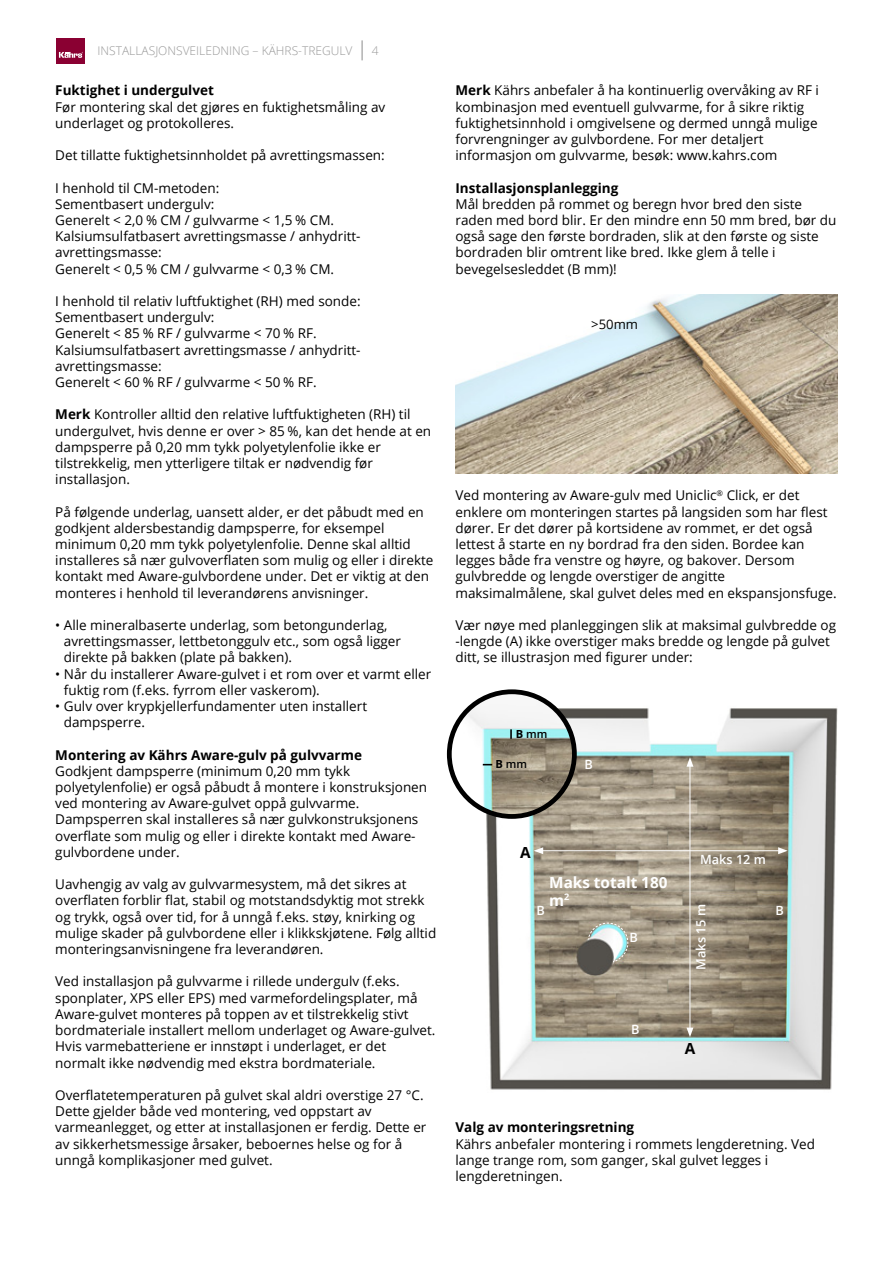
<style>
.page{position:relative;width:893px;height:1263px;background:#fff}
.page>*{position:absolute;margin:0;border:0;box-sizing:border-box;transform-origin:0 0}
.t1{font:700 15.3px/18.3px "Open Sans";color:#fff}
.t2{font:700 15.3px "Open Sans";color:#000}
.t3{font:13.5px/16.2px "Open Sans";color:#000}
.t4{font:700 13.5px "Open Sans";color:#000}
.t5{font:13.05px "Open Sans";color:#000}
.t6{font:600 12.75px "Open Sans";color:#fff}
.t7{font:300 12px "Open Sans";color:#989898}
.t8{font:600 11.1px "Open Sans";color:#000}
.s1{font-weight:700}
</style>
<div class="page">
<svg style="left:362px;top:40px;width:1px;height:20px"></svg>
<div style="left:56px;top:38px;width:29px;height:25px;background:#8a0032"></div>
<svg style="left:59px;top:52px;width:24px;height:6px"></svg>
<img style="left:455px;top:294px;width:383px;height:179px">
<img style="left:472px;top:694px;width:366px;height:396px">
<hr style="left:541px;top:850px;width:239px;height:1px;background:#fff">
<svg style="left:534px;top:847px;width:9px;height:7px"></svg>
<svg style="left:778px;top:847px;width:10px;height:7px"></svg>
<hr style="left:690px;top:764px;width:1px;height:266px;background:#fff">
<svg style="left:686px;top:757px;width:7px;height:10px"></svg>
<svg style="left:686px;top:1027px;width:7px;height:10px"></svg>
<svg style="left:587px;top:922px;width:42px;height:41px"></svg>
<img style="left:449px;top:692px;width:125px;height:124px;border-radius:62px">
<div style="left:447px;top:689px;width:130px;height:130px;border:5px solid #000;border-radius:50%"></div>
<svg style="left:510px;top:729px;width:2px;height:10px"></svg>
<p class="t7" style="left:98px;top:43px;width:256px">INSTALLASJONSVEILEDNING – KÄHRS-TREGULV</p>
<p class="t7" style="left:372px;top:43px;width:8px">4</p>
<p class="t4" style="left:55px;top:81px;width:160px">Fuktighet i undergulvet</p>
<p class="t3" style="left:55px;top:98px;width:332px">Før montering skal det gjøres en fuktighetsmåling av underlaget og protokolleres.</p>
<p class="t3" style="left:55px;top:147px;width:331px">Det tillatte fuktighetsinnholdet på avrettingsmassen:</p>
<p class="t3" style="left:55px;top:179px;width:307px">I henhold til CM-metoden:<br>Sementbasert undergulv:<br>Generelt &lt; 2,0 % CM / gulvvarme &lt; 1,5 % CM.<br>Kalsiumsulfatbasert avrettingsmasse / anhydritt&shy;avrettingsmasse:<br>Generelt &lt; 0,5 % CM / gulvvarme &lt; 0,3 % CM.</p>
<p class="t3" style="left:55px;top:293px;width:307px">I henhold til relativ luftfuktighet (RH) med sonde:<br>Sementbasert undergulv:<br>Generelt &lt; 85 % RF / gulvvarme &lt; 70 % RF.<br>Kalsiumsulfatbasert avrettingsmasse / anhydritt&shy;avrettingsmasse:<br>Generelt &lt; 60 % RF / gulvvarme &lt; 50 % RF.</p>
<p class="t3" style="left:55px;top:406px;width:377px"><span class="s1">Merk</span> Kontroller alltid den relative luftfuktigheten (RH) til undergulvet, hvis denne er over &gt; 85 %, kan det hende at en dampsperre på 0,20 mm tykk polyetylenfolie ikke er tilstrekkelig, men ytterligere tiltak er nødvendig før installasjon.</p>
<p class="t3" style="left:55px;top:503px;width:380px">På følgende underlag, uansett alder, er det påbudt med en godkjent aldersbestandig dampsperre, for eksempel minimum 0,20 mm tykk polyetylenfolie. Denne skal alltid installeres så nær gulvoverflaten som mulig og eller i direkte kontakt med Aware-gulvbordene under. Det er viktig at den monteres i henhold til leverandørens anvisninger.</p>
<p class="t3" style="left:64px;top:617px;width:339px;text-indent:-9px">• Alle mineralbaserte underlag, som betongunderlag, avrettingsmasser, lettbetonggulv etc., som også ligger direkte på bakken (plate på bakken).</p>
<p class="t3" style="left:64px;top:665px;width:369px;text-indent:-9px">• Når du installerer Aware-gulvet i et rom over et varmt eller fuktig rom (f.eks. fyrrom eller vaskerom).</p>
<p class="t3" style="left:64px;top:698px;width:305px;text-indent:-9px">• Gulv over krypkjellerfundamenter uten installert dampsperre.</p>
<p class="t4" style="left:55px;top:745px;width:308px">Montering av Kährs Aware-gulv på gulvvarme</p>
<p class="t3" style="left:55px;top:762px;width:373px">Godkjent dampsperre (minimum 0,20 mm tykk polyetylenfolie) er også påbudt å montere i konstruksjonen ved montering av Aware-gulvet oppå gulvvarme.<br>Dampsperren skal installeres så nær gulvkonstruksjonens overflate som mulig og eller i direkte kontakt med Aware&shy;gulvbordene under.</p>
<p class="t3" style="left:55px;top:876px;width:383px">Uavhengig av valg av gulvvarmesystem, må det sikres at overflaten forblir flat, stabil og motstandsdyktig mot strekk og trykk, også over tid, for å unngå f.eks. støy, knirking og mulige skader på gulvbordene eller i klikkskjøtene. Følg alltid monteringsanvisningene fra leverandøren.</p>
<p class="t3" style="left:55px;top:973px;width:382px">Ved installasjon på gulvvarme i rillede undergulv (f.eks. sponplater, XPS eller EPS) med varmefordelingsplater, må Aware-gulvet monteres på toppen av et tilstrekkelig stivt bordmateriale installert mellom underlaget og Aware-gulvet.<br>Hvis varmebatteriene er innstøpt i underlaget, er det normalt ikke nødvendig med ekstra bordmateriale.</p>
<p class="t3" style="left:55px;top:1086px;width:373px">Overflatetemperaturen på gulvet skal aldri overstige 27 °C.<br>Dette gjelder både ved montering, ved oppstart av varmeanlegget, og etter at installasjonen er ferdig. Dette er av sikkerhetsmessige årsaker, beboernes helse og for å unngå komplikasjoner med gulvet.</p>
<p class="t3" style="left:455px;top:82px;width:365px"><span class="s1">Merk</span> Kährs anbefaler å ha kontinuerlig overvåking av RF i kombinasjon med eventuell gulvvarme, for å sikre riktig fuktighetsinnhold i omgivelsene og dermed unngå mulige forvrengninger av gulvbordene. For mer detaljert informasjon om gulvvarme, besøk: www.kahrs.com</p>
<p class="t4" style="left:455px;top:178px;width:164px">Installasjonsplanlegging</p>
<p class="t3" style="left:455px;top:195px;width:383px">Mål bredden på rommet og beregn hvor bred den siste raden med bord blir. Er den mindre enn 50 mm bred, bør du også sage den første bordraden, slik at den første og siste bordraden blir omtrent like bred. Ikke glem å telle i bevegelsesleddet (B mm)!</p>
<p class="t5" style="left:591px;top:315px;width:48px">&gt;50mm</p>
<p class="t3" style="left:455px;top:487px;width:383px">Ved montering av Aware-gulv med Uniclic<sup>®</sup> Click, er det enklere om monteringen startes på langsiden som har flest dører. Er det dører på kortsidene av rommet, er det også lettest å starte en ny bordrad fra den siden. Bordee kan legges både fra venstre og høyre, og bakover. Dersom gulvbredde og lengde overstiger de angitte maksimalmålene, skal gulvet deles med en ekspansjonsfuge.</p>
<p class="t3" style="left:455px;top:617px;width:382px">Vær nøye med planleggingen slik at maksimal gulvbredde og -lengde (A) ikke overstiger maks bredde og lengde på gulvet ditt, se illustrasjon med figurer under:</p>
<p class="t8" style="left:516px;top:726px;width:33px"><span class="s1">B</span> mm</p>
<p class="t8" style="left:495px;top:756px;width:33px"><span class="s1">B</span> mm</p>
<p class="t2" style="left:520px;top:842px;width:12px">A</p>
<p class="t6" style="left:584px;top:756px;width:10px">B</p>
<p class="t6" style="left:700px;top:851px;width:67px">Maks 12 m</p>
<p class="t1" style="left:549px;top:873px;width:120px">Maks totalt 180 m<sup>2</sup></p>
<p class="t6" style="left:692px;top:970px;width:67px;rotate:-90deg">Maks 15 m</p>
<p class="t6" style="left:536px;top:902px;width:10px">B</p>
<p class="t6" style="left:775px;top:902px;width:10px">B</p>
<p class="t6" style="left:629px;top:928px;width:10px">B</p>
<p class="t6" style="left:631px;top:1020px;width:10px">B</p>
<p class="t2" style="left:685px;top:1037px;width:12px">A</p>
<p class="t4" style="left:455px;top:1118px;width:180px">Valg av monteringsretning</p>
<p class="t3" style="left:455px;top:1135px;width:361px">Kährs anbefaler montering i rommets lengderetning. Ved lange trange rom, som ganger, skal gulvet legges i lengderetningen.</p>
</div>
